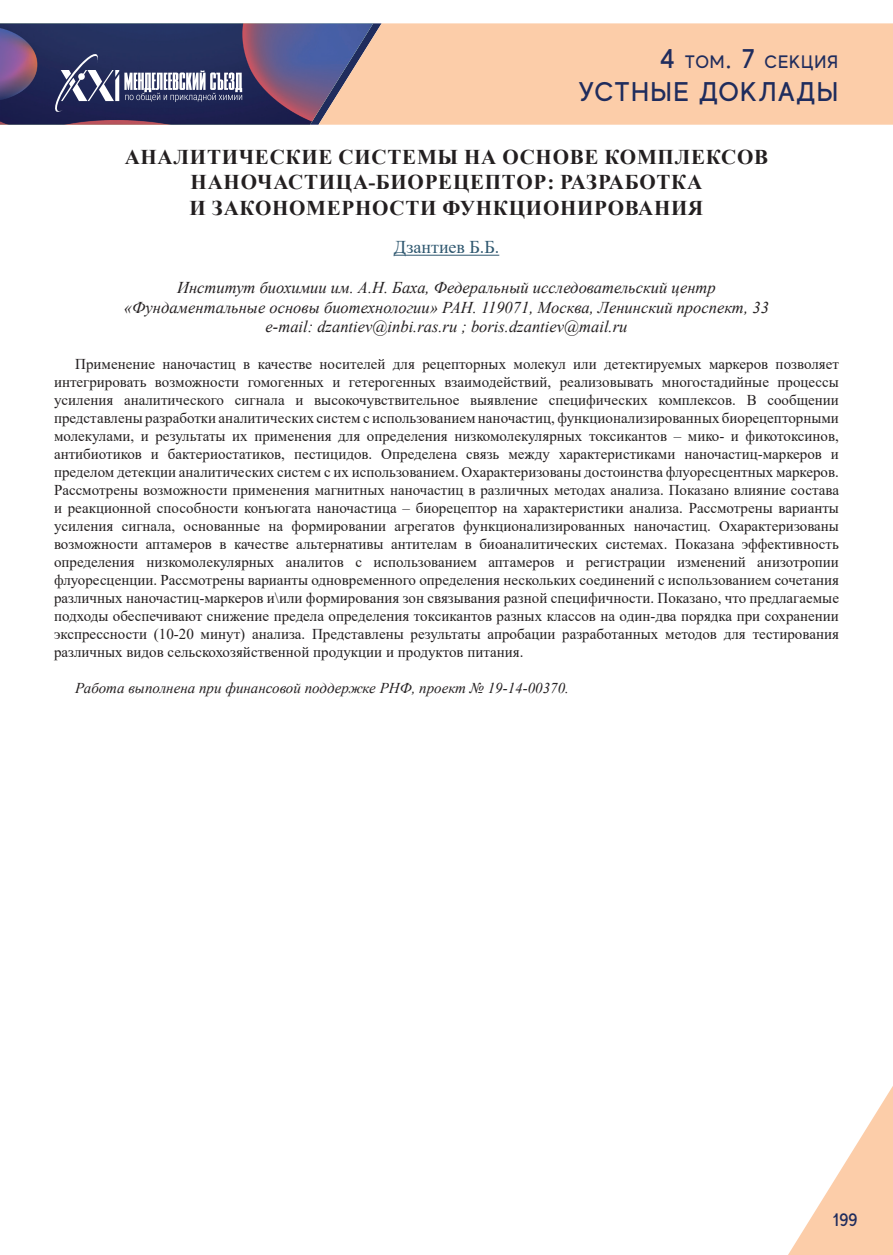
<style>
.page{position:relative;width:893px;height:1255px;background:#fff}
.page>*{position:absolute;margin:0;border:0;box-sizing:border-box;transform-origin:0 0}
.t1{font:500 27px "MADE Evolve Sans";letter-spacing:.05em;color:#1f2c5d}
.t2{font:700 21px/25.2px "Times New Roman";letter-spacing:.035em;color:#231f20;text-align:center}
.t3{font:500 18px "MADE Evolve Sans";letter-spacing:.05em;color:#1f2c5d}
.t4{font:18px "Times New Roman";color:#2e576f}
.t5{font:italic 16.5px/19.8px "Times New Roman";color:#231f20;text-align:center}
.t6{font:15px/18px "Times New Roman";color:#231f20;text-align:justify}
.t7{font:italic 15px "Times New Roman";color:#231f20}
.s1{font-size:27px}
</style>
<div class="page">
<div style="left:382px;top:23px;width:511px;height:102px;background:#fccda9"></div>
<svg style="left:788px;top:1086px;width:105px;height:168px"></svg>
<svg style="left:0;top:23px;width:382px;height:102px"></svg>
<hr style="left:394px;top:255px;width:105px;height:1px;background:#2e576f">
<p class="t3" style="left:660px;top:51px;width:179px"><span class="s1">4</span> ТОМ<span class="s1">. 7</span> СЕКЦИЯ</p>
<h1 class="t1" style="left:578px;top:74px;width:261px">УСТНЫЕ ДОКЛАДЫ</h1>
<h2 class="t2" style="left:125px;top:144px;width:645px">АНАЛИТИЧЕСКИЕ СИСТЕМЫ НА ОСНОВЕ КОМПЛЕКСОВ<br>НАНОЧАСТИЦА-БИОРЕЦЕПТОР: РАЗРАБОТКА<br>И ЗАКОНОМЕРНОСТИ ФУНКЦИОНИРОВАНИЯ</h2>
<p class="t4" style="left:394px;top:234px;width:107px">Дзантиев Б.Б.</p>
<p class="t5" style="left:124px;top:277px;width:646px">Институт биохимии им. А.Н. Баха, Федеральный исследовательский центр «Фундаментальные основы биотехнологии» РАН. 119071, Москва, Ленинский проспект, 33 e-mail: dzantiev@inbi.ras.ru ; boris.dzantiev@mail.ru</p>
<p class="t6" style="left:54px;top:354px;width:786px;text-indent:21px">Применение наночастиц в качестве носителей для рецепторных молекул или детектируемых маркеров позволяет интегрировать возможности гомогенных и гетерогенных взаимодействий, реализовывать многостадийные процессы усиления аналитического сигнала и высокочувствительное выявление специфических комплексов. В сообщении представлены разработки аналитических систем с использованием наночастиц, функционализированных биорецепторными молекулами, и результаты их применения для определения низкомолекулярных токсикантов – мико- и фикотоксинов, антибиотиков и бактериостатиков, пестицидов. Определена связь между характеристиками наночастиц-маркеров и пределом детекции аналитических систем с их использованием. Охарактеризованы достоинства флуоресцентных маркеров.<br>Рассмотрены возможности применения магнитных наночастиц в различных методах анализа. Показано влияние состава и реакционной способности конъюгата наночастица – биорецептор на характеристики анализа. Рассмотрены варианты усиления сигнала, основанные на формировании агрегатов функционализированных наночастиц. Охарактеризованы возможности аптамеров в качестве альтернативы антителам в биоаналитических системах. Показана эффективность определения низкомолекулярных аналитов с использованием аптамеров и регистрации изменений анизотропии флуоресценции. Рассмотрены варианты одновременного определения нескольких соединений с использованием сочетания различных наночастиц-маркеров и\или формирования зон связывания разной специфичности. Показано, что предлагаемые подходы обеспечивают снижение предела определения токсикантов разных классов на один-два порядка при сохранении экспрессности (10-20 минут) анализа. Представлены результаты апробации разработанных методов для тестирования различных видов сельскохозяйственной продукции и продуктов питания.</p>
<p class="t7" style="left:75px;top:677px;width:495px">Работа выполнена при финансовой поддержке РНФ, проект № 19-14-00370.</p>
<p class="t3" style="left:832px;top:1208px;width:27px">199</p>
</div>
